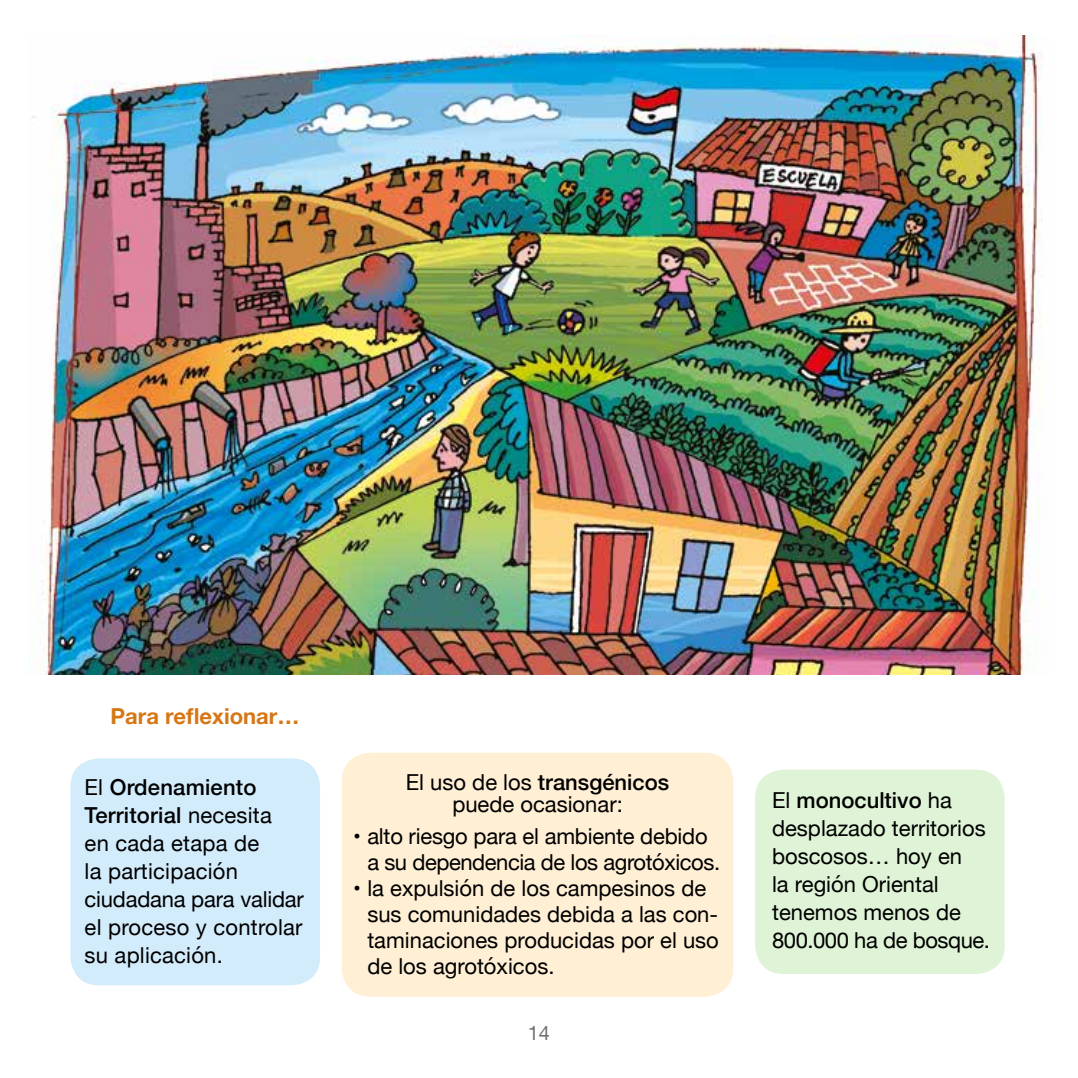
<style>
.page{position:relative;width:1078px;height:1078px;background:#fff}
.page>*{position:absolute;margin:0;border:0;box-sizing:border-box;transform-origin:0 0}
.t1{font:22px/28px "Helvetica Neue";color:#000}
.t2{font:700 22px "Helvetica Neue";color:#d67716}
.t3{font:20px "Helvetica Neue";color:#6f6f6e}
.s1{font-weight:500}
</style>
<div class="page">
<img style="left:28px;top:35px;width:1014px;height:639px">
<div style="left:342px;top:752px;width:391px;height:244px;background:#ffefd5;border-radius:28px"></div>
<div style="left:70px;top:758px;width:250px;height:227px;background:#d3ecfc;border-radius:28px"></div>
<div style="left:754px;top:769px;width:250px;height:204px;background:#dff4d6;border-radius:28px"></div>
<p class="t2" style="left:111px;top:698px;width:190px">Para reflexionar…</p>
<p class="t1" style="left:85px;top:773px;width:221px">El <span class="s1">Ordenamiento<br>Territorial</span> necesita<br>en cada etapa de<br>la participación ciudadana para validar el proceso y controlar su aplicación.</p>
<p class="t1" style="left:406px;top:772px;width:265px;line-height:22px;text-align:center">El uso de los <span class="s1">transgénicos </span>puede ocasionar:</p>
<p class="t1" style="left:367px;top:823px;width:354px;line-height:26px;text-indent:-14px">• alto riesgo para el ambiente debido a su dependencia de los agrotóxicos.</p>
<p class="t1" style="left:367px;top:875px;width:353px;line-height:26px;text-indent:-14px">• la expulsión de los campesinos de sus comunidades debida a las con&shy;taminaciones producidas por el uso de los agrotóxicos.</p>
<p class="t3" style="left:527px;top:1018px;width:24px">14</p>
<p class="t1" style="left:771px;top:787px;width:219px">El <span class="s1">monocultivo</span> ha desplazado territorios boscosos… hoy en<br>la región Oriental tenemos menos de<br>800.000 ha de bosque.</p>
</div>
